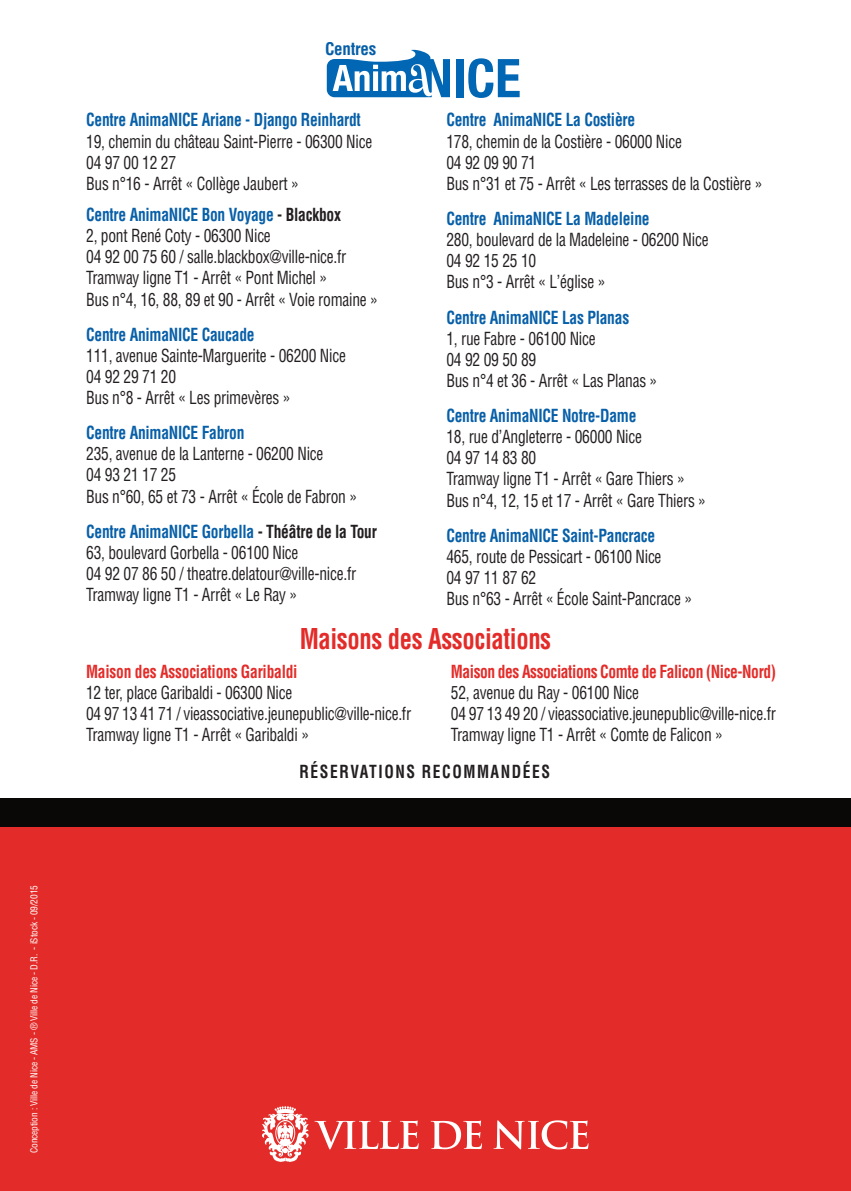
<style>
.page{position:relative;width:851px;height:1191px;background:#fff}
.page>*{position:absolute;margin:0;border:0;box-sizing:border-box;transform-origin:0 0}
.t1{font:700 condensed 28px "Helvetica";letter-spacing:-.015em;color:#e32c29;scale:.88 1}
.t2{font:condensed 17.6px/21.2px "Helvetica";letter-spacing:-.015em;color:#231f20;scale:.88 1}
.t3{font:700 condensed 17.6px "Helvetica";letter-spacing:-.015em;color:#075fa8;scale:.88 1}
.t4{font:700 condensed 17.6px "Helvetica";letter-spacing:-.025em;color:#e32c29;scale:.88 1}
.t5{font:700 condensed 17.6px "Helvetica";letter-spacing:.1em;color:#231f20;scale:.88 1}
.t6{font:700 condensed 17px "Helvetica";letter-spacing:-.015em;color:#075fa8}
.t7{font:condensed 9.4px "Helvetica";letter-spacing:-.015em;color:#fff}
.s1{font-size:9px}
.s2{font-weight:700;color:#075fa8}
.s3{font-weight:700}
</style>
<div class="page">
<svg style="left:327px;top:50px;width:123px;height:47px"></svg>
<div style="left:455px;top:59px;width:8px;height:38px;background:#0166b3"></div>
<svg style="left:468px;top:58px;width:51px;height:40px"></svg>
<div style="left:0;top:827px;width:850px;height:364px;background:#e32c29"></div>
<div style="left:0;top:798px;width:850px;height:29px;background:#090807"></div>
<svg style="left:262px;top:1106px;width:156px;height:56px"></svg>
<svg style="left:430px;top:1120px;width:52px;height:29px"></svg>
<svg style="left:493px;top:1120px;width:95px;height:29px"></svg>
<p class="t7" style="left:30px;top:1153px;width:269px;rotate:-90deg">Conception : Ville de Nice - AMS - ® Ville de Nice - D.R. - iStock <span class="s1">-</span> 09/2015</p>
<p class="t6" style="left:325px;top:39px;width:53px">Centres</p>
<p class="t3" style="left:86px;top:110px;width:314px">Centre AnimaNICE Ariane - Django Reinhardt</p>
<p class="t2" style="left:86px;top:132px;width:326px">19, chemin du château Saint-Pierre - 06300 Nice<br>04 97 00 12 27<br>Bus n°16 - Arrêt « Collège Jaubert »</p>
<p class="t2" style="left:86px;top:205px;width:333px"><span class="s2">Centre AnimaNICE Bon Voyage</span> <span class="s3">- Blackbox<br></span>2, pont René Coty - 06300 Nice<br>04 92 00 75 60 / salle.blackbox@ville-nice.fr Tramway ligne T1 - Arrêt « Pont Michel »<br>Bus n°4, 16, 88, 89 et 90 - Arrêt « Voie romaine »</p>
<p class="t3" style="left:86px;top:324px;width:193px">Centre AnimaNICE Caucade</p>
<p class="t2" style="left:86px;top:346px;width:296px">111, avenue Sainte-Marguerite - 06200 Nice<br>04 92 29 71 20<br>Bus n°8 - Arrêt « Les primevères »</p>
<p class="t3" style="left:86px;top:423px;width:181px">Centre AnimaNICE Fabron</p>
<p class="t2" style="left:86px;top:445px;width:309px">235, avenue de la Lanterne - 06200 Nice<br>04 93 21 17 25<br>Bus n°60, 65 et 73 - Arrêt « École de Fabron »</p>
<p class="t2" style="left:86px;top:522px;width:332px"><span class="s2">Centre AnimaNICE Gorbella</span> <span class="s3">- Théâtre de la Tour </span>63, boulevard Gorbella - 06100 Nice<br>04 92 07 86 50 / theatre.delatour@ville-nice.fr Tramway ligne T1 - Arrêt « Le Ray »</p>
<p class="t3" style="left:446px;top:110px;width:216px">Centre AnimaNICE La Costière</p>
<p class="t2" style="left:446px;top:132px;width:361px">178, chemin de la Costière - 06000 Nice<br>04 92 09 90 71<br>Bus n°31 et 75 - Arrêt « Les terrasses de la Costière »</p>
<p class="t3" style="left:446px;top:209px;width:232px">Centre AnimaNICE La Madeleine</p>
<p class="t2" style="left:446px;top:230px;width:299px">280, boulevard de la Madeleine - 06200 Nice<br>04 92 15 25 10<br>Bus n°3 - Arrêt « L’église »</p>
<p class="t3" style="left:446px;top:307px;width:209px">Centre AnimaNICE Las Planas</p>
<p class="t2" style="left:446px;top:329px;width:241px">1, rue Fabre - 06100 Nice<br>04 92 09 50 89<br>Bus n°4 et 36 - Arrêt « Las Planas »</p>
<p class="t3" style="left:446px;top:406px;width:217px">Centre AnimaNICE Notre-Dame</p>
<p class="t2" style="left:446px;top:427px;width:296px">18, rue d’Angleterre - 06000 Nice<br>04 97 14 83 80<br>Tramway ligne T1 - Arrêt « Gare Thiers »<br>Bus n°4, 12, 15 et 17 - Arrêt « Gare Thiers »</p>
<p class="t3" style="left:446px;top:525px;width:239px">Centre AnimaNICE Saint-Pancrace</p>
<p class="t2" style="left:446px;top:547px;width:281px">465, route de Pessicart - 06100 Nice<br>04 97 11 87 62<br>Bus n°63 - Arrêt « École Saint-Pancrace »</p>
<h1 class="t1" style="left:300px;top:623px;width:287px">Maisons des Associations</h1>
<p class="t4" style="left:86px;top:661px;width:242px">Maison des Associations Garibaldi</p>
<p class="t2" style="left:86px;top:683px;width:371px">12 ter, place Garibaldi - 06300 Nice<br>04 97 13 41 71 / vieassociative.jeunepublic@ville-nice.fr<br>Tramway ligne T1 - Arrêt « Garibaldi »</p>
<p class="t4" style="left:451px;top:661px;width:371px">Maison des Associations Comte de Falicon (Nice-Nord)</p>
<p class="t2" style="left:451px;top:683px;width:371px">52, avenue du Ray - 06100 Nice<br>04 97 13 49 20 / vieassociative.jeunepublic@ville-nice.fr<br>Tramway ligne T1 - Arrêt « Comte de Falicon »</p>
<p class="t5" style="left:299px;top:762px;width:286px">RÉSERVATIONS RECOMMANDÉES</p>
</div>
